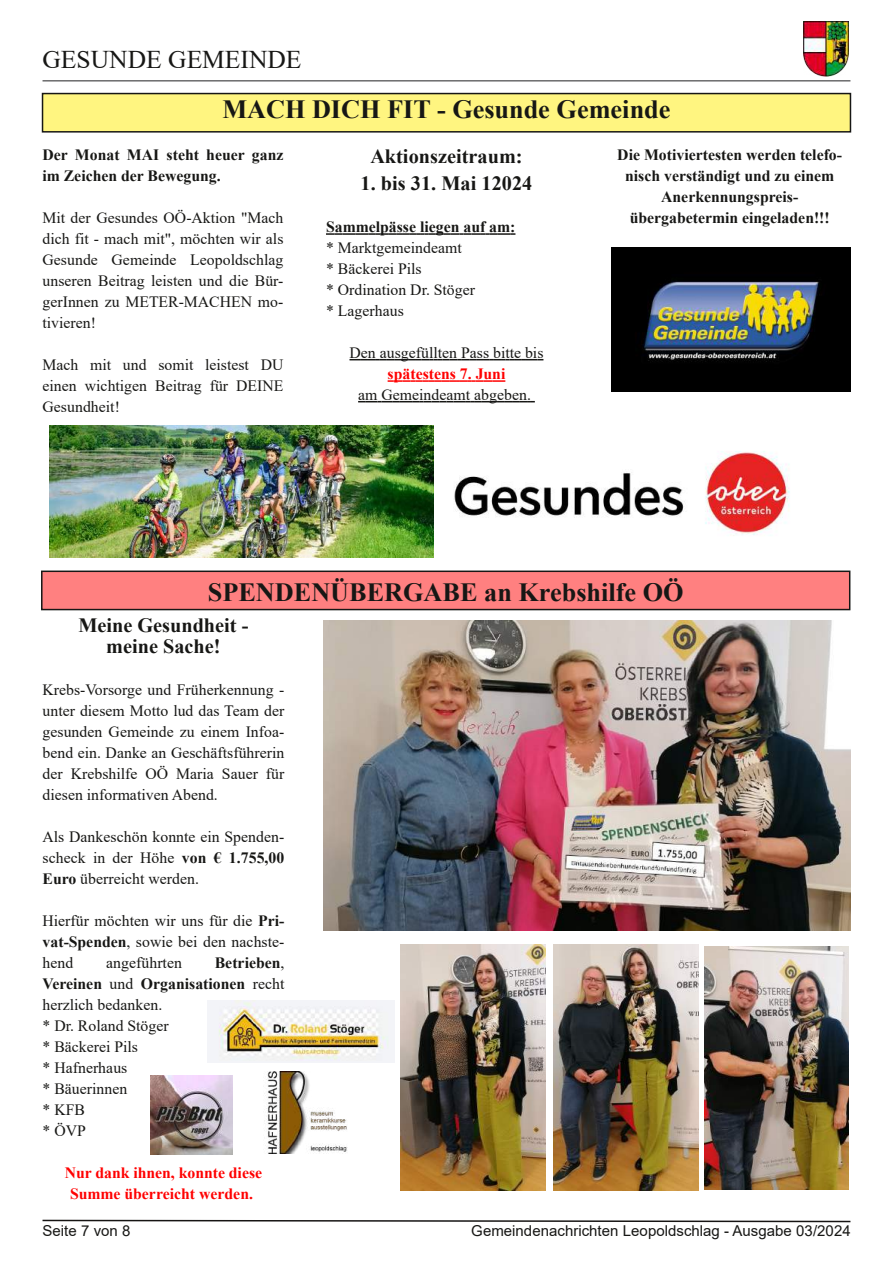
<style>
.page{position:relative;width:893px;height:1263px;background:#fff}
.page>*{position:absolute;margin:0;border:0;box-sizing:border-box;transform-origin:0 0}
.t1{font:700 26.25px "Times New Roman";color:#171715}
.t2{font:25.5px "Times New Roman";color:#171715}
.t3{font:700 20.25px/21px "Times New Roman";color:#171715;text-align:center}
.t4{font:15.75px/21px "Times New Roman";letter-spacing:.005em;color:#171715;text-align:justify}
.t5{font:700 15.75px/21px "Times New Roman";color:#171715}
.t6{font:700 15.75px/21px "Times New Roman";color:#f00;text-align:center}
.t7{font:15px "Arial";letter-spacing:.005em;color:#171715}
.s1{font-weight:700}
</style>
<div class="page">
<img style="left:804px;top:21px;width:44px;height:56px">
<hr style="left:43px;top:80px;width:807px;height:2px;background:#6d6e6f">
<svg style="left:42px;top:1219px;width:809px;height:4px"></svg>
<div style="left:43px;top:94px;width:807px;height:38px;background:#fff580"></div>
<div style="left:42px;top:93px;width:809px;height:40px;border:2px solid #171715"></div>
<svg style="left:326px;top:233px;width:189px;height:2px"></svg>
<svg style="left:349px;top:359px;width:194px;height:1px"></svg>
<svg style="left:388px;top:380px;width:117px;height:2px"></svg>
<svg style="left:358px;top:401px;width:177px;height:1px"></svg>
<img style="left:433px;top:427px;width:357px;height:130px">
<img style="left:611px;top:248px;width:239px;height:143px">
<img style="left:50px;top:425px;width:383px;height:132px">
<div style="left:42px;top:571px;width:808px;height:38px;background:#ff8080"></div>
<div style="left:41px;top:570px;width:809px;height:40px;border:2px solid #171715"></div>
<img style="left:324px;top:620px;width:527px;height:310px">
<img style="left:401px;top:944px;width:144px;height:247px">
<img style="left:554px;top:944px;width:144px;height:247px">
<img style="left:704px;top:946px;width:145px;height:243px">
<img style="left:151px;top:1076px;width:82px;height:79px">
<img style="left:208px;top:1000px;width:186px;height:62px">
<img style="left:264px;top:1071px;width:84px;height:83px">
<h2 class="t2" style="left:43px;top:46px;width:261px">GESUNDE GEMEINDE</h2>
<h1 class="t1" style="left:223px;top:95px;width:449px">MACH DICH FIT - Gesunde Gemeinde</h1>
<p class="t5" style="left:43px;top:144px;width:242px">Der Monat MAI steht heuer ganz im Zeichen der Bewegung.</p>
<p class="t4" style="left:43px;top:207px;width:242px">Mit der Gesundes OÖ-Aktion "Mach dich fit - mach mit", möchten wir als Gesunde Gemeinde Leopoldschlag unseren Beitrag leisten und die Bür‐ gerInnen zu METER-MACHEN mo‐ tivieren!</p>
<p class="t4" style="left:43px;top:354px;width:242px">Mach mit und somit leistest DU einen wichtigen Beitrag für DEINE Gesundheit!</p>
<p class="t3" style="left:370px;top:145px;width:154px">Aktionszeitraum:</p>
<p class="t3" style="left:360px;top:172px;width:173px">1. bis 31. Mai 12024</p>
<p class="t5" style="left:326px;top:216px;width:191px">Sammelpässe liegen auf am:</p>
<p class="t4" style="left:326px;top:237px;width:151px;text-align:left">* Marktgemeindeamt<br>* Bäckerei Pils<br>* Ordination Dr. Stöger * Lagerhaus</p>
<p class="t4" style="left:349px;top:342px;width:195px">Den ausgefüllten Pass bitte bis</p>
<p class="t6" style="left:388px;top:363px;width:119px">spätestens 7. Juni</p>
<p class="t4" style="left:358px;top:384px;width:174px">am Gemeindeamt abgeben.</p>
<p class="t5" style="left:617px;top:144px;width:226px;text-align:center">Die Motiviertesten werden telefo‐ nisch verständigt und zu einem<br>Anerkennungspreis&shy;übergabetermin eingeladen!!!</p>
<h1 class="t1" style="left:208px;top:577px;width:477px">SPENDENÜBERGABE an Krebshilfe OÖ</h1>
<p class="t3" style="left:78px;top:614px;width:172px">Meine Gesundheit - meine Sache!</p>
<p class="t4" style="left:43px;top:679px;width:243px">Krebs-Vorsorge und Früherkennung - unter diesem Motto lud das Team der gesunden Gemeinde zu einem Infoa‐ bend ein. Danke an Geschäftsführerin der Krebshilfe OÖ Maria Sauer für diesen informativen Abend.</p>
<p class="t4" style="left:43px;top:826px;width:243px">Als Dankeschön konnte ein Spenden‐ scheck in der Höhe <span class="s1">von € 1.755,00<br>Euro</span> überreicht werden.</p>
<p class="t4" style="left:43px;top:910px;width:243px">Hierfür möchten wir uns für die <span class="s1">Pri‐ vat-Spenden</span>, sowie bei den nachste‐ hend</p>
<p class="t4" style="left:106px;top:952px;width:77px">angeführten</p>
<p class="t4" style="left:43px;top:952px;width:243px;text-align:left;text-indent:172px"><span class="s1">Betrieben</span>,<br><span class="s1">Vereinen</span> und <span class="s1">Organisationen</span> recht herzlich bedanken.<br>* Dr. Roland Stöger<br>* Bäckerei Pils<br>* Hafnerhaus<br>* Bäuerinnen<br>* KFB<br>* ÖVP</p>
<p class="t6" style="left:65px;top:1162px;width:199px">Nur dank ihnen, konnte diese<br>Summe überreicht werden.</p>
<p class="t7" style="left:43px;top:1222px;width:89px">Seite 7 von 8</p>
<p class="t7" style="left:471px;top:1222px;width:381px">Gemeindenachrichten Leopoldschlag - Ausgabe 03/2024</p>
</div>
